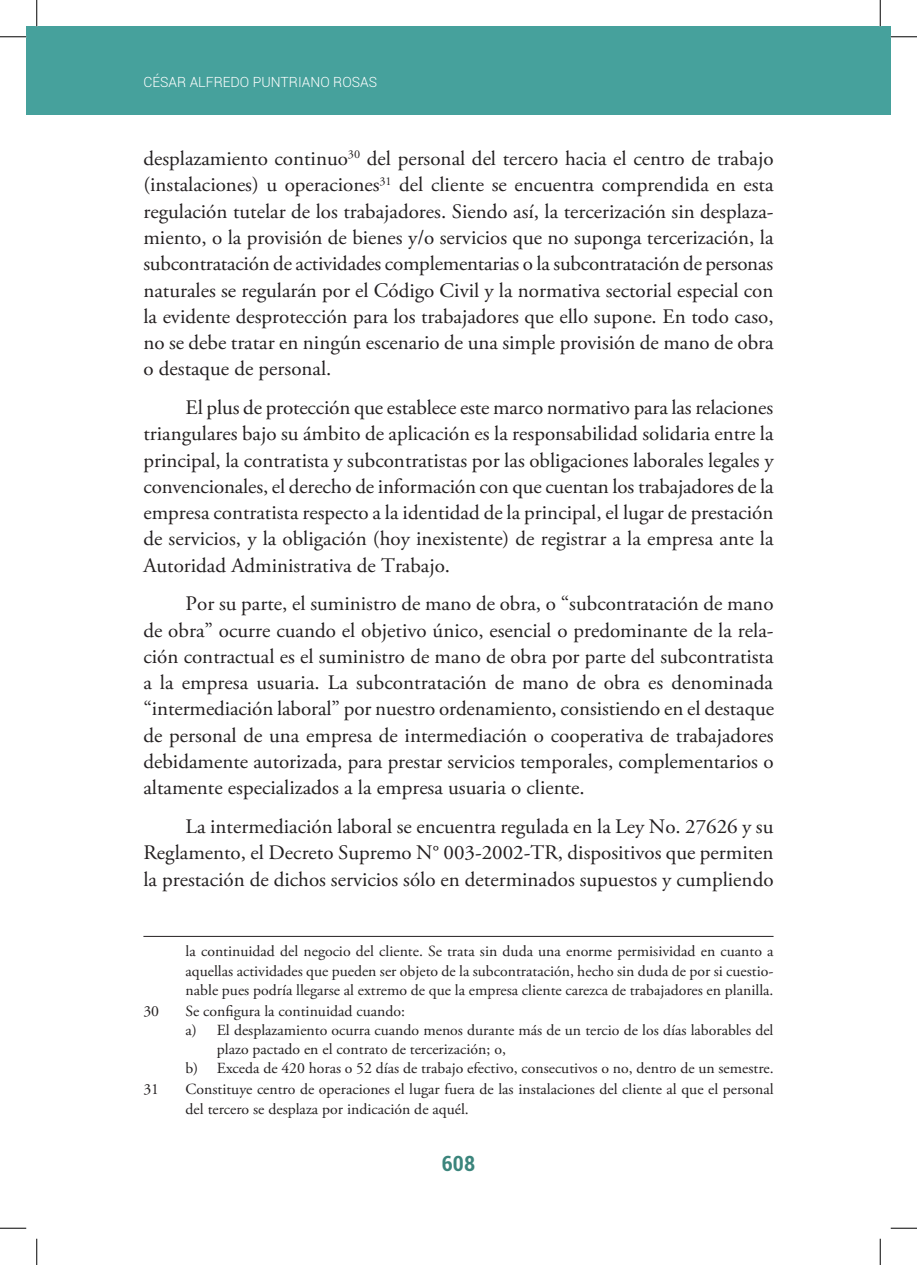
<style>
.page{position:relative;width:917px;height:1265px;background:#fff}
.page>*{position:absolute;margin:0;border:0;box-sizing:border-box;transform-origin:0 0}
.t1{font:700 condensed 21px "Roboto";color:#3b857c}
.t2{font:20.65px/26.2px "Adobe Garamond Pro";color:#231f20;text-align:justify}
.t3{font:15.4px/19.2px "Adobe Garamond Pro";color:#231f20;text-align:justify}
.t4{font:300 14px "Roboto";color:#fff}
</style>
<div class="page">
<div style="left:27px;top:27px;width:863px;height:88px;background:#46a19c"></div>
<hr style="left:143px;top:935px;width:630px;height:1px;background:#231f20">
<svg style="left:0;top:36px;width:26px;height:1px"></svg>
<svg style="left:891px;top:36px;width:26px;height:1px"></svg>
<svg style="left:0;top:1227px;width:26px;height:1px"></svg>
<svg style="left:891px;top:1227px;width:26px;height:1px"></svg>
<svg style="left:36px;top:0;width:1px;height:26px"></svg>
<svg style="left:36px;top:1238px;width:1px;height:26px"></svg>
<svg style="left:880px;top:0;width:1px;height:26px"></svg>
<svg style="left:880px;top:1238px;width:1px;height:26px"></svg>
<p class="t4" style="left:143px;top:72px;width:235px">CÉSAR ALFREDO PUNTRIANO ROSAS</p>
<p class="t2" style="left:143px;top:146px;width:632px">desplazamiento continuo<sup>30</sup> del personal del tercero hacia el centro de trabajo (instalaciones) u operaciones<sup>31</sup> del cliente se encuentra comprendida en esta regulación tutelar de los trabajadores. Siendo así, la tercerización sin desplaza&shy;miento, o la provisión de bienes y/o servicios que no suponga tercerización, la subcontratación de actividades complementarias o la subcontratación de personas naturales se regularán por el Código Civil y la normativa sectorial especial con la evidente desprotección para los trabajadores que ello supone. En todo caso, no se debe tratar en ningún escenario de una simple provisión de mano de obra o destaque de personal.</p>
<p class="t2" style="left:143px;top:395px;width:632px;text-indent:42px">El plus de protección que establece este marco normativo para las relaciones triangulares bajo su ámbito de aplicación es la responsabilidad solidaria entre la principal, la contratista y subcontratistas por las obligaciones laborales legales y convencionales, el derecho de información con que cuentan los trabajadores de la empresa contratista respecto a la identidad de la principal, el lugar de prestación de servicios, y la obligación (hoy inexistente) de registrar a la empresa ante la Autoridad Administrativa de Trabajo.</p>
<p class="t2" style="left:143px;top:591px;width:632px;text-indent:42px">Por su parte, el suministro de mano de obra, o “subcontratación de mano de obra” ocurre cuando el objetivo único, esencial o predominante de la rela&shy;ción contractual es el suministro de mano de obra por parte del subcontratista a la empresa usuaria. La subcontratación de mano de obra es denominada “intermediación laboral” por nuestro ordenamiento, consistiendo en el destaque de personal de una empresa de intermediación o cooperativa de trabajadores debidamente autorizada, para prestar servicios temporales, complementarios o altamente especializados a la empresa usuaria o cliente.</p>
<p class="t2" style="left:143px;top:813px;width:632px;text-indent:42px">La intermediación laboral se encuentra regulada en la Ley No. 27626 y su Reglamento, el Decreto Supremo N° 003-2002-TR, dispositivos que permiten la prestación de dichos servicios sólo en determinados supuestos y cumpliendo</p>
<p class="t3" style="left:186px;top:942px;width:590px">la continuidad del negocio del cliente. Se trata sin duda una enorme permisividad en cuanto a aquellas actividades que pueden ser objeto de la subcontratación, hecho sin duda de por si cuestio&shy;nable pues podría llegarse al extremo de que la empresa cliente carezca de trabajadores en planilla.</p>
<p class="t3" style="left:143px;top:1001px;width:17px">30</p>
<p class="t3" style="left:186px;top:1001px;width:221px">Se configura la continuidad cuando:</p>
<p class="t3" style="left:185px;top:1020px;width:589px">a) El desplazamiento ocurra cuando menos durante más de un tercio de los días laborables del</p>
<p class="t3" style="left:217px;top:1039px;width:290px">plazo pactado en el contrato de tercerización; o,</p>
<p class="t3" style="left:185px;top:1059px;width:590px">b) Exceda de 420 horas o 52 días de trabajo efectivo, consecutivos o no, dentro de un semestre.</p>
<p class="t3" style="left:143px;top:1079px;width:17px">31</p>
<p class="t3" style="left:186px;top:1079px;width:589px">Constituye centro de operaciones el lugar fuera de las instalaciones del cliente al que el personal del tercero se desplaza por indicación de aquél.</p>
<p class="t1" style="left:442px;top:1148px;width:35px">608</p>
</div>
